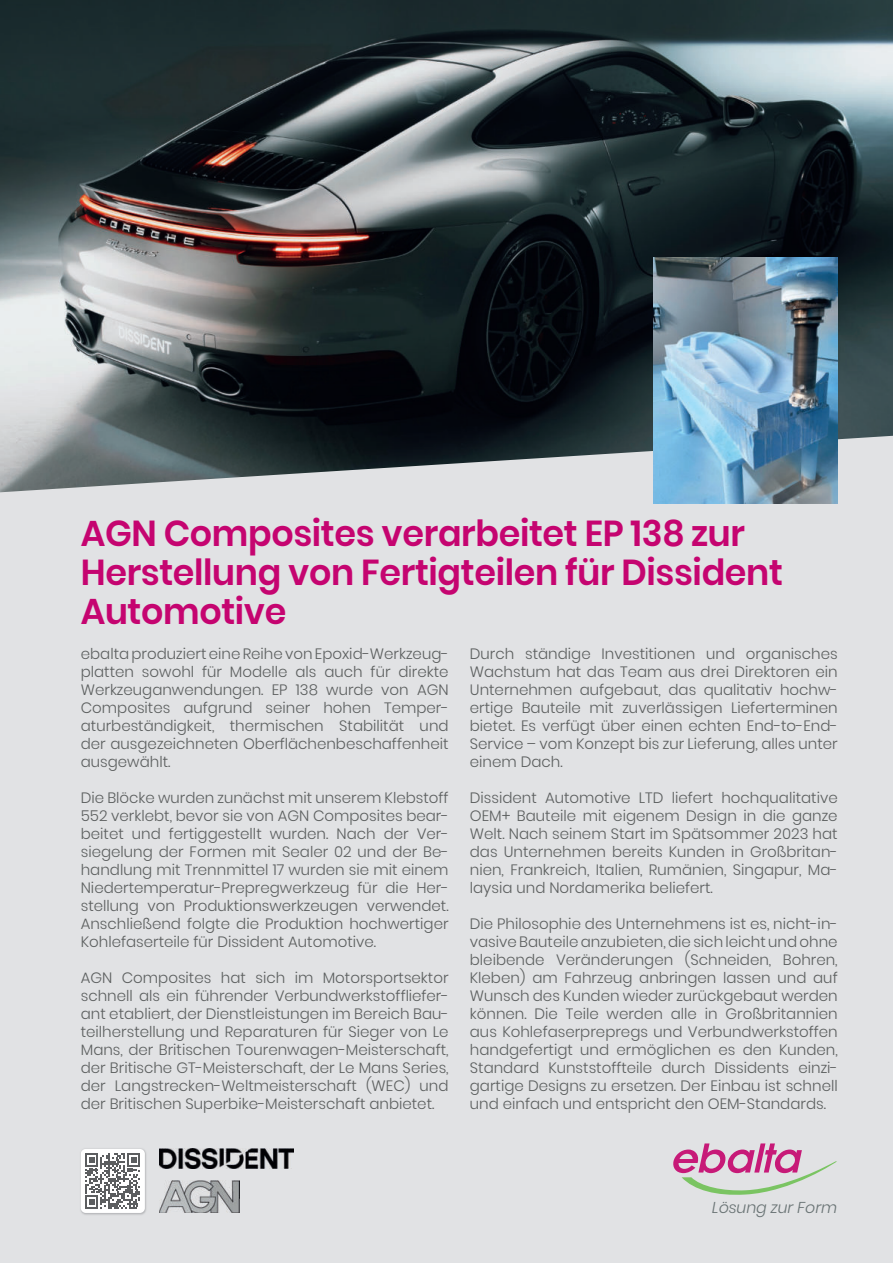
<style>
.page{position:relative;width:893px;height:1263px;background:#fff}
.page>*{position:absolute;margin:0;border:0;box-sizing:border-box;transform-origin:0 0}
.t1{font:600 36px/39px "Poppins";letter-spacing:-.01em;color:#c50470}
.t2{font:italic 300 15.75px "Poppins";color:#697374}
.t3{font:300 15px/18px "Poppins";color:#5c5f5f;text-align:justify}
</style>
<div class="page">
<img style="left:0;top:0;width:893px;height:436px">
<div style="left:0;top:436px;width:893px;height:827px;background:#e1e2e4"></div>
<svg style="left:672px;top:1143px;width:165px;height:53px;background:#d4bac6"></svg>
<img style="left:80px;top:1148px;width:67px;height:67px">
<div style="left:81px;top:1149px;width:64px;height:64px;background:#fff;border-radius:5px"></div>
<svg style="left:85px;top:1153px;width:55px;height:55px"></svg>
<img style="left:653px;top:258px;width:185px;height:246px">
<img style="left:159px;top:1149px;width:134px;height:20px">
<img style="left:159px;top:1181px;width:80px;height:32px">
<h1 class="t1" style="left:81px;top:517px;width:704px">AGN Composites verarbeitet EP 138 zur<br>Herstellung von Fertigteilen f¸r Dissident<br>Automotive</h1>
<p class="t3" style="left:81px;top:645px;width:370px">ebalta produziert eine Reihe von Epoxid-Werkzeug&shy;platten sowohl f¸r Modelle als auch f¸r direkte Werkzeuganwendungen. EP 138 wurde von AGN Composites aufgrund seiner hohen Temper&shy;aturbest‰ndigkeit, thermischen Stabilit‰t und der ausgezeichneten Oberflächenbeschaffenheit ausgew‰hlt.</p>
<p class="t3" style="left:81px;top:789px;width:370px">Die Blˆcke wurden zun‰chst mit unserem Klebstoff 552 verklebt, bevor sie von AGN Composites bear&shy;beitet und fertiggestellt wurden. Nach der Ver&shy;siegelung der Formen mit Sealer 02 und der Be&shy;handlung mit Trennmittel 17 wurden sie mit einem Niedertemperatur-Prepregwerkzeug f¸r die Her&shy;stellung von Produktionswerkzeugen verwendet.<br>Anschlieflend folgte die Produktion hochwertiger Kohlefaserteile f¸r Dissident Automotive.</p>
<p class="t3" style="left:81px;top:969px;width:370px">AGN Composites hat sich im Motorsportsektor schnell als ein führender Verbundwerkstoffliefer&shy;ant etabliert, der Dienstleistungen im Bereich Bau&shy;teilherstellung und Reparaturen f¸r Sieger von Le Mans, der Britischen Tourenwagen-Meisterschaft, der Britische GT-Meisterschaft, der Le Mans Series, der Langstrecken-Weltmeisterschaft (WEC) und der Britischen Superbike-Meisterschaft anbietet.</p>
<p class="t3" style="left:470px;top:645px;width:370px">Durch st‰ndige Investitionen und organisches Wachstum hat das Team aus drei Direktoren ein Unternehmen aufgebaut, das qualitativ hochw&shy;ertige Bauteile mit zuverl‰ssigen Lieferterminen bietet. Es verf¸gt ¸ber einen echten End-to-End-Service ñ vom Konzept bis zur Lieferung, alles unter einem Dach.</p>
<p class="t3" style="left:470px;top:789px;width:370px">Dissident Automotive LTD liefert hochqualitative OEM+ Bauteile mit eigenem Design in die ganze Welt. Nach seinem Start im Sp‰tsommer 2023 hat das Unternehmen bereits Kunden in Groflbritan&shy;nien, Frankreich, Italien, Rum‰nien, Singapur, Ma&shy;laysia und Nordamerika beliefert.</p>
<p class="t3" style="left:470px;top:915px;width:370px">Die Philosophie des Unternehmens ist es, nicht-in&shy;vasive Bauteile anzubieten, die sich leicht und ohne bleibende Ver‰nderungen (Schneiden, Bohren, Kleben) am Fahrzeug anbringen lassen und auf Wunsch des Kunden wieder zur¸ckgebaut werden kˆnnen. Die Teile werden alle in Groflbritannien aus Kohlefaserprepregs und Verbundwerkstoffen handgefertigt und ermˆglichen es den Kunden, Standard Kunststoffteile durch Dissidents einzi&shy;gartige Designs zu ersetzen. Der Einbau ist schnell und einfach und entspricht den OEM-Standards.</p>
<p class="t2" style="left:712px;top:1201px;width:127px">Lˆsung zur Form</p>
</div>
